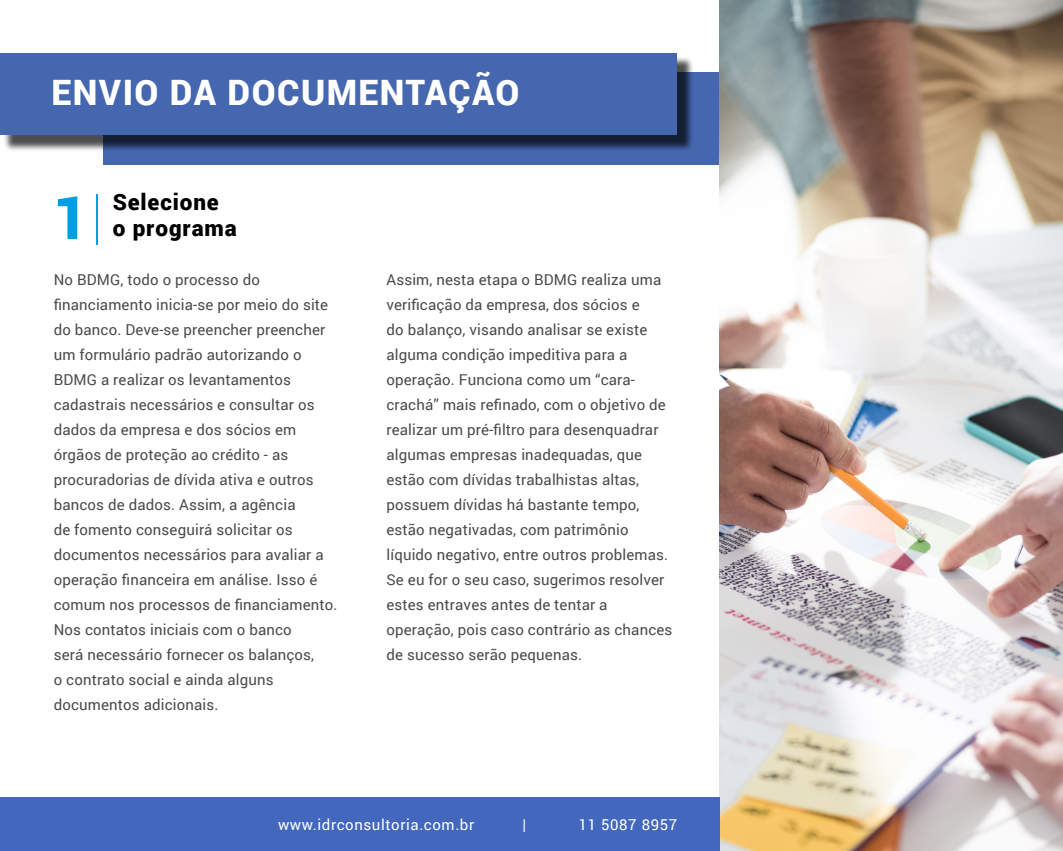
<style>
.page{position:relative;width:1063px;height:851px;background:#fff}
.page>*{position:absolute;margin:0;border:0;box-sizing:border-box;transform-origin:0 0}
.t1{font:900 60px "Roboto";color:#009fe3}
.t2{font:900 35px "Roboto";letter-spacing:.04em;color:#fff}
.t3{font:900 22.5px "Roboto";letter-spacing:.04em;color:#000}
.t4{font:15px/25px "Roboto";letter-spacing:.01em;color:#4a4a4a}
.t5{font:15px "Roboto";letter-spacing:.04em;color:#fff}
</style>
<div class="page">
<div style="left:103px;top:73px;width:616px;height:92px;background:#4467af"></div>
<div style="left:3px;top:56px;width:691px;height:96px;background:#000;opacity:.7"></div>
<div style="left:0;top:53px;width:677px;height:82px;background:#4467af"></div>
<img style="left:719px;top:0;width:344px;height:850px">
<div style="left:0;top:797px;width:719px;height:53px;background:#4267bd"></div>
<hr style="left:96px;top:194px;width:2px;height:51px;background:#009fe3">
<h2 class="t2" style="left:52px;top:68px;width:469px">ENVIO DA DOCUMENTAÇÃO</h2>
<h1 class="t1" style="left:54px;top:175px;width:36px">1</h1>
<h3 class="t3" style="left:113px;top:186px;width:108px">Selecione</h3>
<h3 class="t3" style="left:113px;top:211px;width:126px">o programa</h3>
<p class="t4" style="left:54px;top:266px;width:285px">No BDMG, todo o processo do financiamento inicia-se por meio do site do banco. Deve-se preencher preencher um formulário padrão autorizando o BDMG a realizar os levantamentos cadastrais necessários e consultar os dados da empresa e dos sócios em órgãos de proteção ao crédito - as procuradorias de dívida ativa e outros bancos de dados. Assim, a agência<br>de fomento conseguirá solicitar os documentos necessários para avaliar a operação financeira em análise. Isso é comum nos processos de financiamento.<br>Nos contatos iniciais com o banco<br>será necessário fornecer os balanços,<br>o contrato social e ainda alguns documentos adicionais.</p>
<p class="t4" style="left:386px;top:266px;width:287px">Assim, nesta etapa o BDMG realiza uma verificação da empresa, dos sócios e<br>do balanço, visando analisar se existe alguma condição impeditiva para a operação. Funciona como um “cara&shy;crachá” mais refinado, com o objetivo de realizar um pré-filtro para desenquadrar algumas empresas inadequadas, que estão com dívidas trabalhistas altas, possuem dívidas há bastante tempo, estão negativadas, com patrimônio líquido negativo, entre outros problemas.<br>Se eu for o seu caso, sugerimos resolver estes entraves antes de tentar a operação, pois caso contrário as chances de sucesso serão pequenas.</p>
<p class="t5" style="left:278px;top:813px;width:198px">www.idrconsultoria.com.br</p>
<p class="t5" style="left:522px;top:813px;width:5px">|</p>
<p class="t5" style="left:579px;top:813px;width:100px">11 5087 8957</p>
</div>
